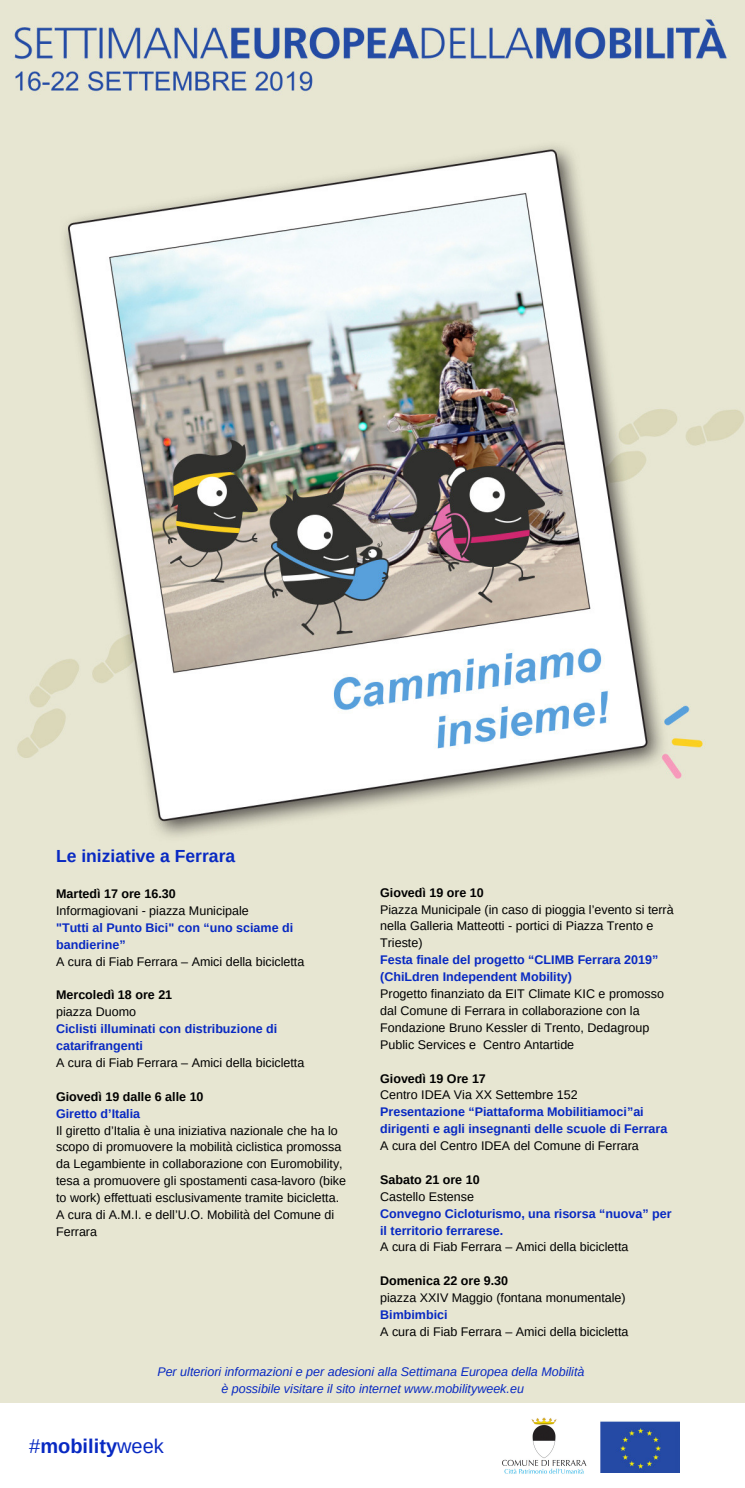
<style>
.page{position:relative;width:745px;height:1488px;background:#fff}
.page>*{position:absolute;margin:0;border:0;box-sizing:border-box;transform-origin:0 0}
.t1{font:700 20px "Arimo";color:#0829c2}
.t2{font:700 17.5px "Arimo";color:#0829c2}
.t3{font:12.5px/16.9px "Arimo";color:#000}
.t4{font:700 12.5px/16.9px "Arimo";color:#0829c2}
.t5{font:italic 12.5px/16.9px "Arimo";color:#0829c2;text-align:center}
.t6{font:700 12.5px "Arimo";color:#000}
.s1{font-weight:400}
</style>
<div class="page">
<div style="left:0;top:883px;width:744px;height:520px;background:#e7e6d2"></div>
<img style="left:0;top:0;width:744px;height:883px">
<img style="left:600px;top:1421px;width:79px;height:51px">
<img style="left:502px;top:1418px;width:85px;height:56px">
<h2 class="t2" style="left:56px;top:846px;width:181px">Le iniziative a Ferrara</h2>
<p class="t6" style="left:56px;top:887px;width:121px">Martedì 17 ore 16.30</p>
<p class="t3" style="left:56px;top:902px;width:194px">Informagiovani - piazza Municipale</p>
<p class="t4" style="left:56px;top:919px;width:238px">"Tutti al Punto Bici" con “uno sciame di bandierine”</p>
<p class="t3" style="left:56px;top:953px;width:250px">A cura di Fiab Ferrara – Amici della bicicletta</p>
<p class="t6" style="left:56px;top:988px;width:118px">Mercoledì 18 ore 21</p>
<p class="t3" style="left:56px;top:1003px;width:81px">piazza Duomo</p>
<p class="t4" style="left:56px;top:1020px;width:222px">Ciclisti illuminati con distribuzione di catarifrangenti</p>
<p class="t3" style="left:56px;top:1054px;width:250px">A cura di Fiab Ferrara – Amici della bicicletta</p>
<p class="t6" style="left:56px;top:1089px;width:149px">Giovedì 19 dalle 6 alle 10</p>
<p class="t4" style="left:56px;top:1105px;width:86px">Giretto d’Italia</p>
<p class="t3" style="left:56px;top:1122px;width:291px">Il giretto d’Italia è una iniziativa nazionale che ha lo scopo di promuovere la mobilità ciclistica promossa da Legambiente in collaborazione con Euromobility, tesa a promuovere gli spostamenti casa-lavoro (bike to work) effettuati esclusivamente tramite bicicletta.<br>A cura di A.M.I. e dell’U.O. Mobilità del Comune di Ferrara</p>
<p class="t6" style="left:380px;top:885px;width:105px">Giovedì 19 ore 10</p>
<p class="t3" style="left:380px;top:901px;width:295px">Piazza Municipale (in caso di pioggia l’evento si terrà nella Galleria Matteotti - portici di Piazza Trento e<br>Trieste)</p>
<p class="t4" style="left:380px;top:951px;width:279px">Festa finale del progetto “CLIMB Ferrara 2019” (ChiLdren Independent Mobility)</p>
<p class="t3" style="left:380px;top:985px;width:285px">Progetto finanziato da EIT Climate KIC e promosso dal Comune di Ferrara in collaborazione con la Fondazione Bruno Kessler di Trento, Dedagroup Public Services e Centro Antartide</p>
<p class="t6" style="left:380px;top:1071px;width:107px">Giovedì 19 Ore 17</p>
<p class="t3" style="left:380px;top:1086px;width:199px">Centro IDEA Via XX Settembre 152</p>
<p class="t4" style="left:380px;top:1103px;width:289px">Presentazione “Piattaforma Mobilitiamoci”ai dirigenti e agli insegnanti delle scuole di Ferrara</p>
<p class="t3" style="left:380px;top:1137px;width:260px">A cura del Centro IDEA del Comune di Ferrara</p>
<p class="t6" style="left:380px;top:1172px;width:101px">Sabato 21 ore 10</p>
<p class="t3" style="left:380px;top:1188px;width:95px">Castello Estense</p>
<p class="t4" style="left:380px;top:1205px;width:293px">Convegno Cicloturismo, una risorsa “nuova” per il territorio ferrarese.</p>
<p class="t3" style="left:380px;top:1238px;width:250px">A cura di Fiab Ferrara – Amici della bicicletta</p>
<p class="t6" style="left:380px;top:1274px;width:129px">Domenica 22 ore 9.30</p>
<p class="t3" style="left:380px;top:1289px;width:247px">piazza XXIV Maggio (fontana monumentale)</p>
<p class="t4" style="left:380px;top:1306px;width:69px">Bimbimbici</p>
<p class="t3" style="left:380px;top:1323px;width:250px">A cura di Fiab Ferrara – Amici della bicicletta</p>
<p class="t5" style="left:157px;top:1363px;width:428px">Per ulteriori informazioni e per adesioni alla Settimana Europea della Mobilità è possibile visitare il sito internet www.mobilityweek.eu</p>
<h1 class="t1" style="left:29px;top:1434px;width:136px"><span class="s1">#</span>mobility<span class="s1">week</span></h1>
</div>
